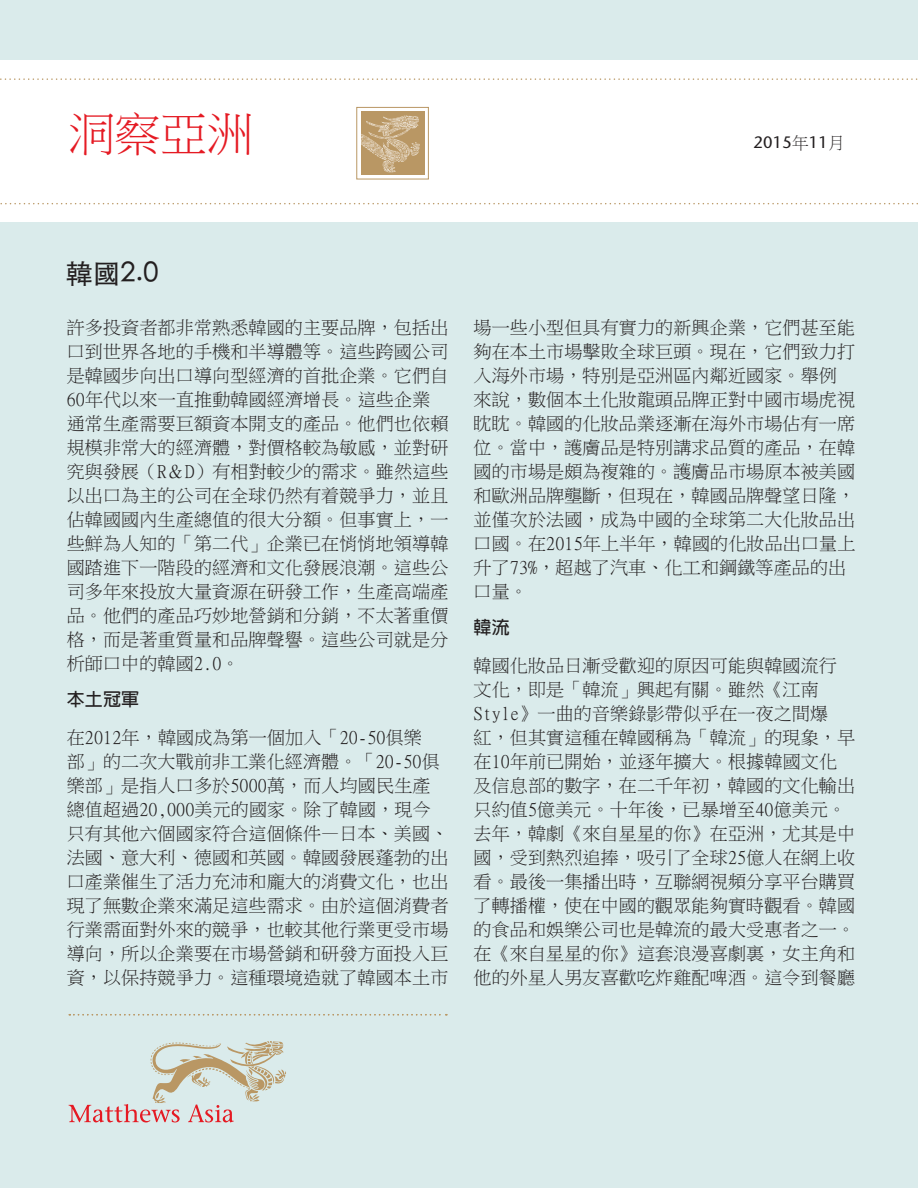
<style>
.page{position:relative;width:918px;height:1188px;background:#daebeb}
.page>*{position:absolute;margin:0;border:0;box-sizing:border-box;transform-origin:0 0}
.t1{font:500 46.5px "Stone Serif Std";letter-spacing:-.01em;color:#e51a23}
.t2{font:46.5px "Ming Li U";color:#e51a23}
._3_Body_text{font:500 27px "ST Heiti TC";color:#231f20}
._3_Body_text-2{font:18px/24px "Ming Li U";letter-spacing:.01em;color:#231f20}
._3_Body_text-3{font:700 18px "Adobe Fan Heiti Std";letter-spacing:.01em;color:#231f20}
.t3{font:500 16.5px "Stone Sans Std";letter-spacing:.01em;color:#231f20}
.s1{font-family:"Ming Li U";font-weight:400}
</style>
<div class="page">
<svg style="left:69px;top:1041px;width:217px;height:81px"></svg>
<div style="left:0;top:60px;width:918px;height:162px;background:#fff"></div>
<svg style="left:0;top:78px;width:918px;height:2px"></svg>
<svg style="left:0;top:203px;width:918px;height:1px"></svg>
<svg style="left:69px;top:1014px;width:378px;height:1px"></svg>
<div style="left:357px;top:107px;width:72px;height:72px;border:1px solid #b99764"></div>
<svg style="left:361px;top:112px;width:63px;height:63px;background:#c2a579"></svg>
<p class="t2" style="left:69px;top:111px;width:186px">洞察亞洲</p>
<p class="t1" style="left:69px;top:104px;width:251px">Asia Insight</p>
<p class="t3" style="left:754px;top:132px;width:92px">2015<span class="s1">年</span>11<span class="s1">月</span></p>
<p class="_3_Body_text" style="left:66px;top:258px;width:94px">韓國2.0</p>
<p class="_3_Body_text-2" style="left:67px;top:316px;width:383px">許多投資者都非常熟悉韓國的主要品牌，包括出口到世界各地的手機和半導體等。這些跨國公司是韓國步向出口導向型經濟的首批企業。它們自<br>60年代以來一直推動韓國經濟增長。這些企業通常生產需要巨額資本開支的產品。他們也依賴規模非常大的經濟體，對價格較為敏感，並對研究與發展（R＆D）有相對較少的需求。雖然這些以出口為主的公司在全球仍然有着競爭力，並且佔韓國國內生產總值的很大分額。但事實上，一些鮮為人知的「第二代」企業已在悄悄地領導韓國踏進下一階段的經濟和文化發展浪潮。這些公司多年來投放大量資源在研發工作，生產高端產品。他們的產品巧妙地營銷和分銷，不太著重價格，而是著重質量和品牌聲譽。這些公司就是分析師口中的韓國2.0。</p>
<p class="_3_Body_text-3" style="left:67px;top:689px;width:74px">本土冠軍</p>
<p class="_3_Body_text-2" style="left:67px;top:726px;width:383px">在2012年，韓國成為第一個加入「20-50俱樂<br>部」的二次大戰前非工業化經濟體。「20-50俱樂部」是指人口多於5000萬，而人均國民生產總值超過20,000美元的國家。除了韓國，現今只有其他六個國家符合這個條件—日本、美國、法國、意大利、德國和英國。韓國發展蓬勃的出口產業催生了活力充沛和龐大的消費文化，也出現了無數企業來滿足這些需求。由於這個消費者行業需面對外來的競爭，也較其他行業更受市場導向，所以企業要在市場營銷和研發方面投入巨資，以保持競爭力。這種環境造就了韓國本土市</p>
<p class="_3_Body_text-2" style="left:473px;top:316px;width:383px">場一些小型但具有實力的新興企業，它們甚至能夠在本土市場擊敗全球巨頭。現在，它們致力打入海外市場，特別是亞洲區內鄰近國家。舉例來說，數個本土化妝龍頭品牌正對中國市場虎視眈眈。韓國的化妝品業逐漸在海外市場佔有一席位。當中，護膚品是特別講求品質的產品，在韓國的市場是頗為複雜的。護膚品市場原本被美國和歐洲品牌壟斷，但現在，韓國品牌聲望日隆，並僅次於法國，成為中國的全球第二大化妝品出口國。在2015年上半年，韓國的化妝品出口量上升了73%，超越了汽車、化工和鋼鐵等產品的出口量。</p>
<p class="_3_Body_text-3" style="left:473px;top:617px;width:38px">韓流</p>
<p class="_3_Body_text-2" style="left:473px;top:654px;width:383px">韓國化妝品日漸受歡迎的原因可能與韓國流行文化，即是「韓流」興起有關。雖然《江南<br>Style》一曲的音樂錄影帶似乎在一夜之間爆<br>紅，但其實這種在韓國稱為「韓流」的現象，早在10年前已開始，並逐年擴大。根據韓國文化及信息部的數字，在二千年初，韓國的文化輸出只約值5億美元。十年後，已暴增至40億美元。去年，韓劇《來自星星的你》在亞洲，尤其是中國，受到熱烈追捧，吸引了全球25億人在網上收看。最後一集播出時，互聯網視頻分享平台購買了轉播權，使在中國的觀眾能夠實時觀看。韓國的食品和娛樂公司也是韓流的最大受惠者之一。在《來自星星的你》這套浪漫喜劇裏，女主角和他的外星人男友喜歡吃炸雞配啤酒。這令到餐廳</p>
</div>
